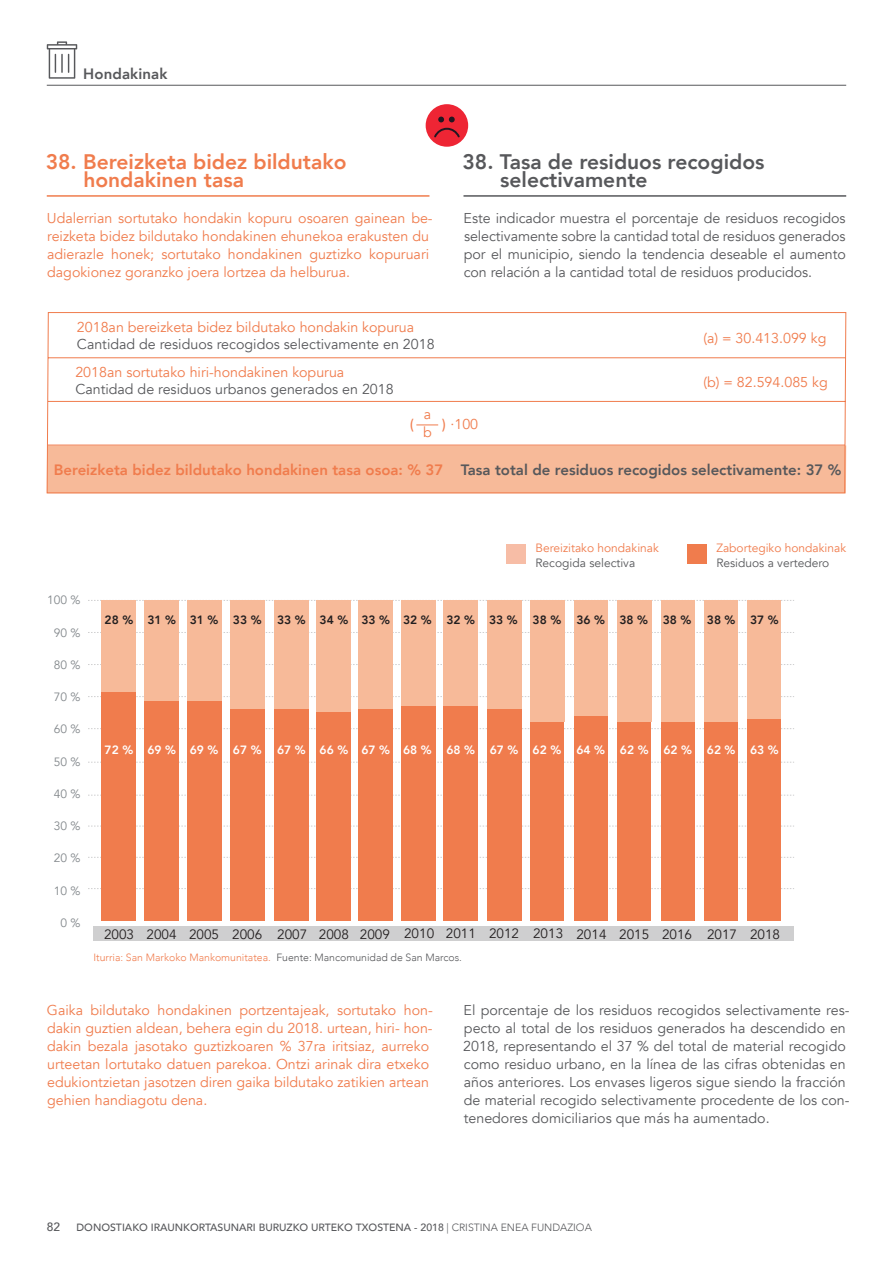
<style>
.page{position:relative;width:893px;height:1263px;background:#fff}
.page>*{position:absolute;margin:0;border:0;box-sizing:border-box;transform-origin:0 0}
.t1{font:800 21px/18px "Avenir";color:#f07c4d}
.t2{font:800 21px/18px "Avenir";color:#57585b}
.t3{font:800 15px "Avenir";color:#f07c4d}
.t4{font:800 15px "Avenir";letter-spacing:.01em;color:#57585b}
.t5{font:15px "Calibri";color:#f07c4d}
.t6{font:14.25px/18px "Avenir";color:#57585b}
.t7{font:14.25px/18px "Avenir";color:#f07c4d}
.t8{font:13.5px "Avenir";color:#231f20}
.t9{font:800 12px "Avenir";color:#fff}
.t10{font:800 12px "Avenir";color:#231f20}
.t11{font:12px "Avenir";color:#f07c4d}
.t12{font:12px "Avenir";color:#57585b}
.t13{font:12px "Avenir";color:#82878b}
.t14{font:500 12px "Avenir";color:#57585b}
.t15{font:500 10.5px "Avenir";color:#57585b}
.t16{font:300 10.5px "Avenir";color:#f07c4d}
.s1{font-family:"Calibri";font-size:15px}
.s2{color:#57585b}
.s3{font-weight:300}
</style>
<div class="page">
<hr style="left:47px;top:85px;width:799px;height:1px;background:#57585b">
<svg style="left:47px;top:41px;width:30px;height:38px"></svg>
<div style="left:93px;top:926px;width:701px;height:14px;background:#cfcfd0"></div>
<hr style="left:463px;top:195px;width:383px;height:2px;background:#57585b">
<hr style="left:47px;top:195px;width:382px;height:2px;background:#f07c4d">
<svg style="left:46px;top:312px;width:801px;height:182px"></svg>
<svg style="left:88px;top:888px;width:706px;height:1px"></svg>
<svg style="left:88px;top:826px;width:706px;height:1px"></svg>
<svg style="left:88px;top:762px;width:706px;height:1px"></svg>
<svg style="left:88px;top:857px;width:706px;height:1px"></svg>
<svg style="left:88px;top:795px;width:706px;height:1px"></svg>
<svg style="left:88px;top:728px;width:706px;height:1px"></svg>
<svg style="left:88px;top:696px;width:706px;height:1px"></svg>
<svg style="left:88px;top:664px;width:706px;height:1px"></svg>
<svg style="left:88px;top:632px;width:706px;height:1px"></svg>
<svg style="left:88px;top:600px;width:706px;height:1px"></svg>
<div style="left:102px;top:600px;width:34px;height:321px;background:#f07c4d"></div>
<div style="left:102px;top:600px;width:34px;height:92px;background:#f7ba99"></div>
<div style="left:145px;top:600px;width:34px;height:321px;background:#f07c4d"></div>
<div style="left:145px;top:600px;width:34px;height:101px;background:#f7ba99"></div>
<div style="left:187px;top:600px;width:34px;height:321px;background:#f07c4d"></div>
<div style="left:187px;top:600px;width:34px;height:101px;background:#f7ba99"></div>
<div style="left:230px;top:600px;width:34px;height:321px;background:#f07c4d"></div>
<div style="left:230px;top:600px;width:34px;height:108px;background:#f7ba99"></div>
<div style="left:274px;top:600px;width:34px;height:321px;background:#f07c4d"></div>
<div style="left:274px;top:600px;width:34px;height:108px;background:#f7ba99"></div>
<div style="left:317px;top:600px;width:34px;height:321px;background:#f07c4d"></div>
<div style="left:317px;top:600px;width:34px;height:111px;background:#f7ba99"></div>
<div style="left:359px;top:600px;width:34px;height:321px;background:#f07c4d"></div>
<div style="left:359px;top:600px;width:34px;height:108px;background:#f7ba99"></div>
<div style="left:401px;top:600px;width:34px;height:321px;background:#f07c4d"></div>
<div style="left:401px;top:600px;width:34px;height:105px;background:#f7ba99"></div>
<div style="left:444px;top:600px;width:34px;height:321px;background:#f07c4d"></div>
<div style="left:444px;top:600px;width:34px;height:105px;background:#f7ba99"></div>
<div style="left:487px;top:600px;width:34px;height:321px;background:#f07c4d"></div>
<div style="left:487px;top:600px;width:34px;height:108px;background:#f7ba99"></div>
<div style="left:530px;top:600px;width:34px;height:321px;background:#f07c4d"></div>
<div style="left:530px;top:600px;width:34px;height:122px;background:#f7ba99"></div>
<div style="left:506px;top:544px;width:20px;height:19px;background:#f7bda6"></div>
<div style="left:687px;top:544px;width:20px;height:19px;background:#f07c4d"></div>
<div style="left:574px;top:600px;width:34px;height:321px;background:#f07c4d"></div>
<div style="left:574px;top:600px;width:34px;height:115px;background:#f7ba99"></div>
<div style="left:617px;top:600px;width:34px;height:321px;background:#f07c4d"></div>
<div style="left:617px;top:600px;width:34px;height:122px;background:#f7ba99"></div>
<div style="left:661px;top:600px;width:34px;height:321px;background:#f07c4d"></div>
<div style="left:661px;top:600px;width:34px;height:122px;background:#f7ba99"></div>
<div style="left:704px;top:600px;width:34px;height:321px;background:#f07c4d"></div>
<div style="left:747px;top:600px;width:34px;height:321px;background:#f07c4d"></div>
<div style="left:704px;top:600px;width:34px;height:121px;background:#f7ba99"></div>
<div style="left:747px;top:600px;width:34px;height:119px;background:#f7ba99"></div>
<svg style="left:416px;top:425px;width:22px;height:1px"></svg>
<div style="left:426px;top:104px;width:42px;height:43px;background:#ee2534;border-radius:50%"></div>
<svg style="left:434px;top:117px;width:26px;height:21px"></svg>
<p class="t4" style="left:83px;top:62px;width:86px">Hondakinak</p>
<h1 class="t1" style="left:83px;top:152px;width:265px;text-indent:-38px">38. Bereizketa bidez bildutako hondakinen tasa</h1>
<p class="t7" style="left:47px;top:209px;width:387px">Udalerrian sortutako hondakin kopuru osoaren gainean be&shy;reizketa bidez bildutako hondakinen ehunekoa erakusten du adierazle honek; sortutako hondakinen guztizko kopuruari dagokionez goranzko joera lortzea da helburua.</p>
<p class="t7" style="left:77px;top:318px;width:339px">2018an bereizketa bidez bildutako hondakin kopurua</p>
<p class="t6" style="left:77px;top:335px;width:359px">Cantidad de residuos recogidos selectivamente en 2018</p>
<p class="t7" style="left:75px;top:363px;width:270px">2018an sortutako hiri-hondakinen kopurua</p>
<p class="t6" style="left:75px;top:380px;width:320px">Cantidad de residuos urbanos generados en 2018</p>
<h1 class="t2" style="left:500px;top:152px;width:266px;text-indent:-38px">38. Tasa de residuos recogidos selectivamente</h1>
<p class="t6" style="left:464px;top:209px;width:384px;text-align:justify">Este indicador muestra el porcentaje de residuos recogidos selectivamente sobre la cantidad total de residuos generados por el municipio, siendo la tendencia deseable el aumento con relación a la cantidad total de residuos producidos.</p>
<p class="t7" style="left:703px;top:329px;width:125px">(a) = 30.413.099 kg</p>
<p class="t7" style="left:703px;top:374px;width:126px">(b) = 82.594.085 kg</p>
<p class="t7" style="left:423px;top:406px;width:10px">a b</p>
<p class="t5" style="left:410px;top:415px;width:6px">(</p>
<p class="t7" style="left:441px;top:415px;width:38px"><span class="s1">)</span> ·100</p>
<p class="t3" style="left:54px;top:458px;width:789px">Bereizketa bidez bildutako hondakinen tasa osoa: % 37 <span class="s2">Tasa total de residuos recogidos selectivamente: 37 %</span></p>
<p class="t13" style="left:47px;top:593px;width:35px">100 %</p>
<p class="t13" style="left:54px;top:625px;width:28px">90 %</p>
<p class="t13" style="left:54px;top:658px;width:28px">80 %</p>
<p class="t13" style="left:54px;top:690px;width:28px">70 %</p>
<p class="t13" style="left:54px;top:722px;width:28px">60 %</p>
<p class="t13" style="left:54px;top:754px;width:28px">50 %</p>
<p class="t13" style="left:54px;top:787px;width:28px">40 %</p>
<p class="t13" style="left:54px;top:819px;width:28px">30 %</p>
<p class="t13" style="left:54px;top:851px;width:28px">20 %</p>
<p class="t13" style="left:54px;top:883px;width:28px">10 %</p>
<p class="t13" style="left:61px;top:916px;width:22px">0 %</p>
<p class="t11" style="left:535px;top:541px;width:125px">Bereizitako hondakinak</p>
<p class="t12" style="left:535px;top:556px;width:101px">Recogida selectiva</p>
<p class="t11" style="left:716px;top:541px;width:131px">Zabortegiko hondakinak</p>
<p class="t12" style="left:716px;top:556px;width:114px">Residuos a vertedero</p>
<p class="t10" style="left:105px;top:610px;width:30px">28 %</p>
<p class="t10" style="left:147px;top:610px;width:30px">31 %</p>
<p class="t10" style="left:190px;top:610px;width:30px">31 %</p>
<p class="t10" style="left:233px;top:610px;width:30px">33 %</p>
<p class="t10" style="left:277px;top:610px;width:30px">33 %</p>
<p class="t10" style="left:320px;top:610px;width:30px">34 %</p>
<p class="t10" style="left:361px;top:610px;width:30px">33 %</p>
<p class="t10" style="left:403px;top:610px;width:30px">32 %</p>
<p class="t10" style="left:446px;top:610px;width:30px">32 %</p>
<p class="t10" style="left:489px;top:610px;width:30px">33 %</p>
<p class="t10" style="left:533px;top:610px;width:30px">38 %</p>
<p class="t10" style="left:576px;top:610px;width:30px">36 %</p>
<p class="t10" style="left:619px;top:610px;width:30px">38 %</p>
<p class="t10" style="left:663px;top:610px;width:30px">38 %</p>
<p class="t10" style="left:707px;top:610px;width:73px">38 % 37 %</p>
<p class="t9" style="left:105px;top:741px;width:30px">72 %</p>
<p class="t9" style="left:147px;top:741px;width:30px">69 %</p>
<p class="t9" style="left:190px;top:741px;width:30px">69 %</p>
<p class="t9" style="left:233px;top:741px;width:30px">67 %</p>
<p class="t9" style="left:277px;top:741px;width:30px">67 %</p>
<p class="t9" style="left:320px;top:741px;width:30px">66 %</p>
<p class="t9" style="left:361px;top:741px;width:30px">67 %</p>
<p class="t9" style="left:403px;top:741px;width:30px">68 %</p>
<p class="t9" style="left:446px;top:741px;width:30px">68 %</p>
<p class="t9" style="left:490px;top:741px;width:30px">67 %</p>
<p class="t9" style="left:533px;top:741px;width:30px">62 %</p>
<p class="t9" style="left:576px;top:741px;width:30px">64 %</p>
<p class="t9" style="left:620px;top:741px;width:30px">62 %</p>
<p class="t9" style="left:663px;top:741px;width:30px">62 %</p>
<p class="t9" style="left:707px;top:741px;width:73px">62 % 63 %</p>
<p class="t8" style="left:104px;top:926px;width:677px">2003 2004 2005 2006 2007 2008 2009 2010 2011 2012 2013 2014 2015 2016 2017 2018</p>
<p class="t16" style="left:93px;top:951px;width:370px">Iturria: San Markoko Mankomunitatea. <span class="s2">Fuente: Mancomunidad de San Marcos.</span></p>
<p class="t7" style="left:47px;top:1001px;width:387px">Gaika bildutako hondakinen portzentajeak, sortutako hon&shy;dakin guztien aldean, behera egin du 2018. urtean, hiri- hon&shy;dakin bezala jasotako guztizkoaren % 37ra iritsiaz, aurreko urteetan lortutako datuen parekoa. Ontzi arinak dira etxeko edukiontzietan jasotzen diren gaika bildutako zatikien artean gehien handiagotu dena.</p>
<p class="t6" style="left:463px;top:1001px;width:388px">El porcentaje de los residuos recogidos selectivamente res&shy;pecto al total de los residuos generados ha descendido en 2018, representando el 37 % del total de material recogido como residuo urbano, en la línea de las cifras obtenidas en años anteriores. Los envases ligeros sigue siendo la fracción de material recogido selectivamente procedente de los con&shy;tenedores domiciliarios que más ha aumentado.</p>
<p class="t14" style="left:47px;top:1216px;width:15px">82</p>
<p class="t15" style="left:77px;top:1218px;width:517px">DONOSTIAKO IRAUNKORTASUNARI BURUZKO URTEKO TXOSTENA - 2018 <span class="s3">| CRISTINA ENEA FUNDAZIOA</span></p>
</div>
